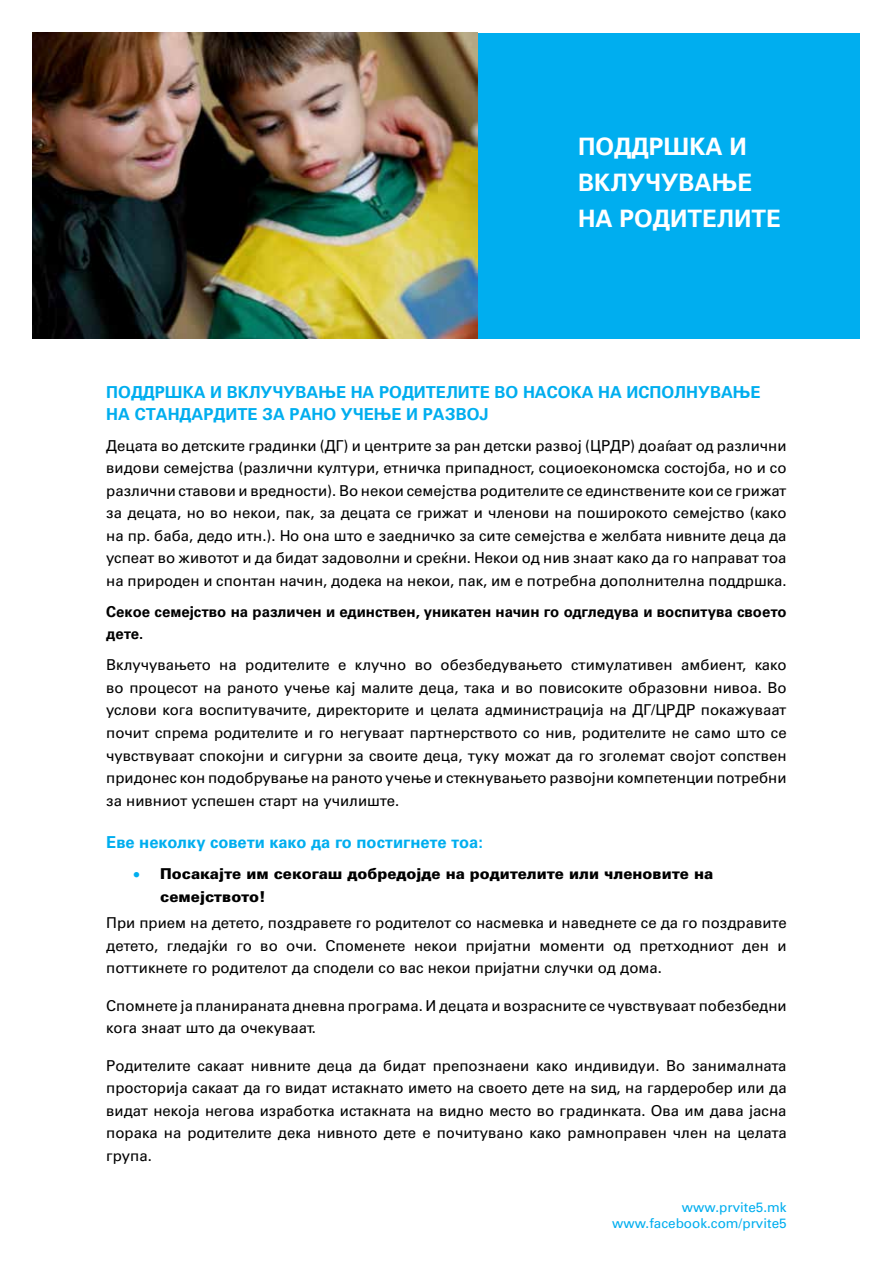
<style>
.page{position:relative;width:893px;height:1263px;background:#fff}
.page>*{position:absolute;margin:0;border:0;box-sizing:border-box;transform-origin:0 0}
.t1{font:700 24px/36px "Univers LTCYR 65";color:#fff}
.t2{font:700 16.5px/22.5px "Univers LTCYR 65";color:#00aeef}
.t3{font:15px/22.5px "Univers LTCYR 55 Roman";color:#000;text-align:justify}
.t4{font:700 15px/22.5px "Univers LTCYR 65";color:#000}
.t5{font:900 15px/22.5px "Univers LTCYR 75";color:#000}
.t6{font:13.5px/16.5px "Univers LTCYR 55 Roman";color:#00aeef;text-align:right}
.s1{color:#00aeef}
</style>
<div class="page">
<div style="left:475px;top:33px;width:385px;height:305px;background:#00aeef"></div>
<img style="left:33px;top:33px;width:444px;height:305px">
<h1 class="t1" style="left:578px;top:128px;width:204px">ПОДДРШКА И<br>ВКЛУЧУВАЊЕ<br>НА РОДИТЕЛИТЕ</h1>
<p class="t2" style="left:106px;top:380px;width:656px">ПОДДРШКА И ВКЛУЧУВАЊЕ НА РОДИТЕЛИТЕ ВО НАСОКА НА ИСПОЛНУВАЊЕ<br>НА СТАНДАРДИТЕ ЗА РАНО УЧЕЊЕ И РАЗВОЈ</p>
<p class="t3" style="left:106px;top:434px;width:682px">Децата во детските градинки (ДГ) и центрите за ран детски развој (ЦРДР) доаѓаат од различни видови семејства (различни култури, етничка припадност, социоекономска состојба, но и со различни ставови и вредности). Во некои семејства родителите се единствените кои се грижат за децата, но во некои, пак, за децата се грижат и членови на поширокото семејство (како на пр. баба, дедо итн.). Но она што е заeдничко за сите семејства е желбата нивните деца да успеат во животот и да бидат задоволни и среќни. Некои од нив знаат како да го направат тоа на природен и спонтан начин, додека на некои, пак, им е потребна дополнителна поддршка.</p>
<p class="t4" style="left:106px;top:600px;width:682px">Секое семејство на различен и единствен, уникатен начин го одгледува и воспитува своето дете.</p>
<p class="t3" style="left:106px;top:653px;width:682px">Вклучувањето на родителите е клучно во обезбедувањето стимулативен амбиент, како во процесот на раното учење кај малите деца, така и во повисоките образовни нивоа. Во услови кога воспитувачите, директорите и целата администрација на ДГ/ЦРДР покажуваат почит спрема родителите и го негуваат партнерството со нив, родителите не само што се чувствуваат спокојни и сигурни за своите деца, туку можат да го зголемат својот сопствен придонес кон подобрување на раното учење и стекнувањето развојни компетенции потребни за нивниот успешен старт на училиште.</p>
<p class="t2" style="left:106px;top:830px;width:378px">Еве неколку совети како да го постигнете тоа:</p>
<p class="t5" style="left:160px;top:862px;width:554px;text-indent:-27px"><span class="s1">•</span> Посакајте им секогаш добредојде на родителите или членовите на семејството!</p>
<p class="t3" style="left:106px;top:911px;width:682px">При прием на детето, поздравете го родителот со насмевка и наведнете се да го поздравите детето, гледајќи го во очи. Споменете некои пријатни моменти од претходниот ден и поттикнете го родителот да сподели со вас некои пријатни случки од дома.</p>
<p class="t3" style="left:106px;top:993px;width:682px">Спомнете ја планираната дневна програма. И децата и возрасните се чувствуваат побезбедни кога знаат што да очекуваат.</p>
<p class="t3" style="left:106px;top:1053px;width:682px">Родителите сакаат нивните деца да бидат препознаени како индивидуи. Во занималната просторија сакаат да го видат истакнато името на своето дете на ѕид, на гардеробер или да видат некоја негова изработка истакната на видно место во градинката. Ова им дава јасна порака на родителите дека нивното дете е почитувано како рамноправен член на целата група.</p>
<p class="t6" style="left:612px;top:1198px;width:176px">www.prvite5.mk www.facebook.com/prvite5</p>
</div>
